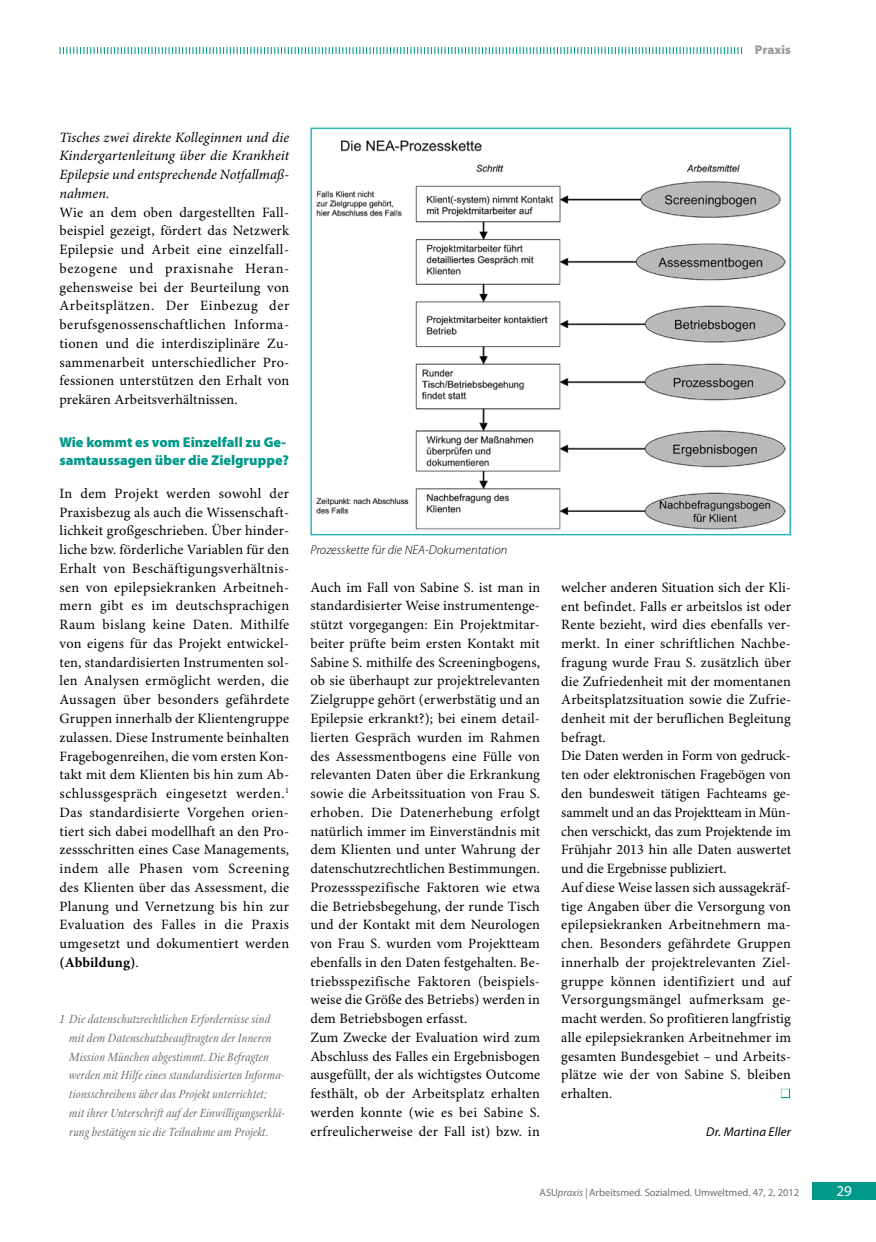
<style>
.page{position:relative;width:876px;height:1242px;background:#fff}
.page>*{position:absolute;margin:0;border:0;box-sizing:border-box;transform-origin:0 0}
.t1{font:27px "Minion Pro";color:#fff}
.t2{font:15px "Myriad Pro";color:#fff}
.t3{font:14.25px/18.8px "Minion Pro";letter-spacing:.015em;color:#000}
.t4{font:italic 14.25px/18.8px "Minion Pro";color:#000;text-align:justify}
.t5{font:900 14.25px/18.8px "Myriad Pro";color:#00998a}
.t6{font:italic 12.75px/18.8px "Stone Print";letter-spacing:.005em;color:#6e6e6e}
.t7{font:italic 300 12.75px "Myriad Pro";letter-spacing:.005em;color:#000}
.t8{font:italic 12.75px "Myriad Pro";letter-spacing:.015em;color:#000}
.t9{font:900 12.75px "Myriad Pro";color:#9c9c9d}
.t10{font:10.5px "Myriad Pro";color:#6e6e6e}
.s1{font-weight:700}
.s2{font-style:italic}
</style>
<div class="page">
<div style="left:812px;top:1182px;width:64px;height:17px;background:#00998a"></div>
<img style="left:316px;top:140px;width:469px;height:389px">
<div style="left:310px;top:128px;width:481px;height:407px;border:2px solid #31b6b3"></div>
<div style="left:781px;top:1088px;width:9px;height:10px;border:2px solid #00998a"></div>
<svg style="left:60px;top:47px;width:682px;height:7px"></svg>
<p class="t9" style="left:755px;top:43px;width:37px">Praxis</p>
<p class="t4" style="left:60px;top:128px;width:231px">Tisches zwei direkte Kolleginnen und die Kindergartenleitung über die Krankheit Epilepsie und entsprechende Notfallmaß&shy;nahmen.</p>
<p class="t3" style="left:60px;top:203px;width:231px">Wie an dem oben dargestellten Fall&shy;beispiel gezeigt, fördert das Netzwerk Epilepsie und Arbeit eine einzelfall&shy;bezogene und praxisnahe Heran&shy;gehensweise bei der Beurteilung von Arbeitsplätzen. Der Einbezug der berufsgenossenschaftlichen Informa&shy;tionen und die interdisziplinäre Zu&shy;sammenarbeit unterschiedlicher Pro&shy;fessionen unterstützen den Erhalt von prekären Arbeitsverhältnissen.</p>
<p class="t5" style="left:60px;top:432px;width:231px">Wie kommt es vom Einzelfall zu Ge&shy;samtaussagen über die Zielgruppe?</p>
<p class="t3" style="left:60px;top:484px;width:231px;text-align:justify">In dem Projekt werden sowohl der Praxisbezug als auch die Wissenschaft&shy;lichkeit großgeschrieben. Über hinder&shy;liche bzw. förderliche Variablen für den Erhalt von Beschäftigungsverhältnis&shy;sen von epilepsiekranken Arbeitneh&shy;mern gibt es im deutschsprachigen Raum bislang keine Daten. Mithilfe von eigens für das Projekt entwickel&shy;ten, standardisierten Instrumenten sol&shy;len Analysen ermöglicht werden, die Aussagen über besonders gefährdete Gruppen innerhalb der Klientengruppe zulassen. Diese Instrumente beinhalten Fragebogenreihen, die vom ersten Kon&shy;takt mit dem Klienten bis hin zum Ab&shy;schlussgespräch eingesetzt werden.<sup>1<br></sup>Das standardisierte Vorgehen orien&shy;tiert sich dabei modellhaft an den Pro&shy;zessschritten eines Case Managements, indem alle Phasen vom Screening des Klienten über das Assessment, die Planung und Vernetzung bis hin zur Evaluation des Falles in die Praxis umgesetzt und dokumentiert werden <span class="s1">(Abbildung)</span>.</p>
<p class="t6" style="left:69px;top:1009px;width:217px;text-indent:-10px">1 Die datenschutzrechtlichen Erfordernisse sind mit dem Datenschutzbeauftragten der Inneren Mission München abgestimmt. Die Befragten werden mit Hilfe eines standardisierten Informa&shy;tionsschreibens über das Projekt unterrichtet;<br>mit ihrer Unterschrift auf der Einwilligungserklä&shy;rung bestätigen sie die Teilnahme am Projekt.</p>
<p class="t7" style="left:310px;top:543px;width:199px">Prozesskette für die NEA-Dokumentation</p>
<p class="t3" style="left:310px;top:578px;width:231px">Auch im Fall von Sabine S. ist man in standardisierter Weise instrumentenge&shy;stützt vorgegangen: Ein Projektmitar&shy;beiter prüfte beim ersten Kontakt mit Sabine S. mithilfe des Screeningbogens, ob sie überhaupt zur projektrelevanten Zielgruppe gehört (erwerbstätig und an Epilepsie erkrankt?); bei einem detail&shy;lierten Gespräch wurden im Rahmen des Assessmentbogens eine Fülle von relevanten Daten über die Erkrankung sowie die Arbeitssituation von Frau S. erhoben. Die Datenerhebung erfolgt natürlich immer im Einverständnis mit dem Klienten und unter Wahrung der datenschutzrechtlichen Bestimmungen.<br>Prozessspezifische Faktoren wie etwa die Betriebsbegehung, der runde Tisch und der Kontakt mit dem Neurologen von Frau S. wurden vom Projektteam ebenfalls in den Daten festgehalten. Be&shy;triebsspezifische Faktoren (beispiels&shy;weise die Größe des Betriebs) werden in dem Betriebsbogen erfasst.<br>Zum Zwecke der Evaluation wird zum Abschluss des Falles ein Ergebnisbogen ausgefüllt, der als wichtigstes Outcome festhält, ob der Arbeitsplatz erhalten werden konnte (wie es bei Sabine S. erfreulicherweise der Fall ist) bzw. in</p>
<p class="t3" style="left:561px;top:578px;width:231px">welcher anderen Situation sich der Kli&shy;ent befindet. Falls er arbeitslos ist oder Rente bezieht, wird dies ebenfalls ver&shy;merkt. In einer schriftlichen Nachbe&shy;fragung wurde Frau S. zusätzlich über die Zufriedenheit mit der momentanen Arbeitsplatzsituation sowie die Zufrie&shy;denheit mit der beruflichen Begleitung befragt.<br>Die Daten werden in Form von gedruck&shy;ten oder elektronischen Fragebögen von den bundesweit tätigen Fachteams ge&shy;sammelt und an das Projektteam in Mün&shy;chen verschickt, das zum Projektende im Frühjahr 2013 hin alle Daten auswertet und die Ergebnisse publiziert.<br>Auf diese Weise lassen sich aussagekräf&shy;tige Angaben über die Versorgung von epilepsiekranken Arbeitnehmern ma&shy;chen. Besonders gefährdete Gruppen innerhalb der projektrelevanten Ziel&shy;gruppe können identifiziert und auf Versorgungsmängel aufmerksam ge&shy;macht werden. So profitieren langfristig alle epilepsiekranken Arbeitnehmer im gesamten Bundesgebiet – und Arbeits&shy;plätze wie der von Sabine S. bleiben erhalten.</p>
<h1 class="t1" style="left:780px;top:1075px;width:12px">■</h1>
<p class="t8" style="left:706px;top:1124px;width:86px">Dr. Martina Eller</p>
<p class="t10" style="left:540px;top:1186px;width:261px">ASU<span class="s2">praxis |</span> Arbeitsmed. Sozialmed. Umweltmed. 47, 2, 2012</p>
<p class="t2" style="left:836px;top:1182px;width:17px">29</p>
</div>
